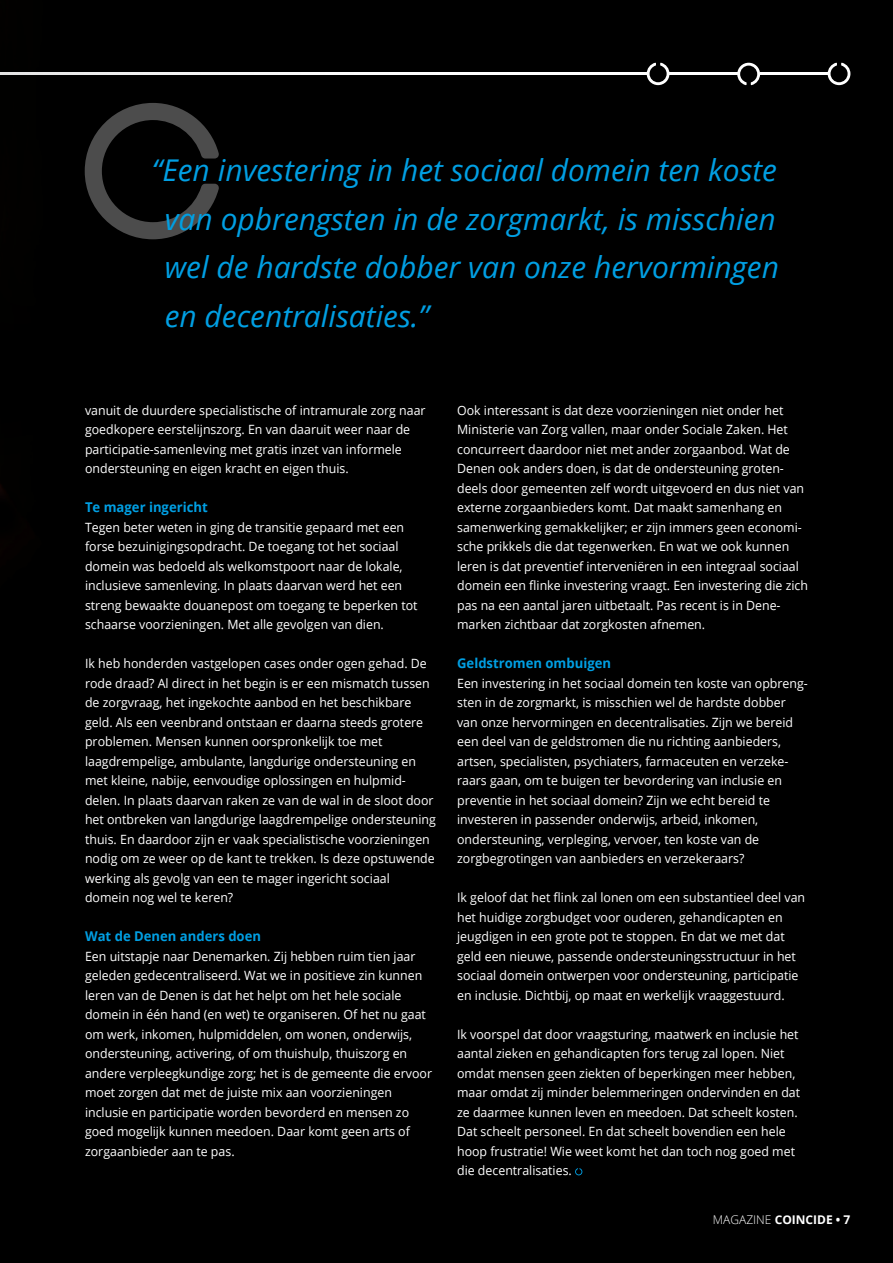
<style>
.page{position:relative;width:893px;height:1263px;background:#000}
.page>*{position:absolute;margin:0;border:0;box-sizing:border-box;transform-origin:0 0}
.t1{font:italic 30px/48.8px "Open Sans";color:#009fe3;text-align:justify}
.t2{font:700 13.5px "Open Sans";color:#009fe3}
.t3{font:12.75px/19.5px "Open Sans";color:#fff}
.t4{font:700 12px "Open Sans";color:#fff}
.s1{font-weight:300}
</style>
<div class="page">
<svg style="left:575px;top:1168px;width:7px;height:7px"></svg>
<svg style="left:647px;top:63px;width:22px;height:22px"></svg>
<hr style="left:667px;top:72px;width:71px;height:3px;background:#fff">
<hr style="left:760px;top:72px;width:69px;height:3px;background:#fff">
<svg style="left:828px;top:63px;width:22px;height:22px"></svg>
<svg style="left:737px;top:63px;width:23px;height:22px"></svg>
<hr style="left:0;top:72px;width:647px;height:3px;background:#fff">
<svg style="left:85px;top:103px;width:134px;height:136px;background:#181818"></svg>
<h1 class="t1" style="left:165px;top:145px;width:616px;text-indent:-13px">“Een investering in het sociaal domein ten koste van opbrengsten in de zorgmarkt, is misschien wel de hardste dobber van onze hervormingen en decentralisaties.”</h1>
<p class="t3" style="left:85px;top:400px;width:342px">vanuit de duurdere specialistische of intramurale zorg naar goedkopere eerstelijnszorg. En van daaruit weer naar de participatie-samenleving met gratis inzet van informele ondersteuning en eigen kracht en eigen thuis.</p>
<p class="t2" style="left:85px;top:498px;width:124px">Te mager ingericht</p>
<p class="t3" style="left:85px;top:517px;width:334px">Tegen beter weten in ging de transitie gepaard met een forse bezuinigingsopdracht. De toegang tot het sociaal domein was bedoeld als welkomstpoort naar de lokale, inclusieve samenleving. In plaats daarvan werd het een streng bewaakte douanepost om toegang te beperken tot schaarse voorzieningen. Met alle gevolgen van dien.</p>
<p class="t3" style="left:85px;top:654px;width:352px">Ik heb honderden vastgelopen cases onder ogen gehad. De rode draad? Al direct in het begin is er een mismatch tussen de zorgvraag, het ingekochte aanbod en het beschikbare geld. Als een veenbrand ontstaan er daarna steeds grotere problemen. Mensen kunnen oorspronkelijk toe met laagdrempelige, ambulante, langdurige ondersteuning en met kleine, nabije, eenvoudige oplossingen en hulpmid&shy;delen. In plaats daarvan raken ze van de wal in de sloot door het ontbreken van langdurige laagdrempelige ondersteuning thuis. En daardoor zijn er vaak specialistische voorzieningen nodig om ze weer op de kant te trekken. Is deze opstuwende werking als gevolg van een te mager ingericht sociaal domein nog wel te keren?</p>
<p class="t2" style="left:85px;top:927px;width:178px">Wat de Denen anders doen</p>
<p class="t3" style="left:85px;top:946px;width:348px">Een uitstapje naar Denemarken. Zij hebben ruim tien jaar geleden gedecentraliseerd. Wat we in positieve zin kunnen leren van de Denen is dat het helpt om het hele sociale domein in één hand (en wet) te organiseren. Of het nu gaat om werk, inkomen, hulpmiddelen, om wonen, onderwijs, ondersteuning, activering, of om thuishulp, thuiszorg en andere verpleegkundige zorg; het is de gemeente die ervoor moet zorgen dat met de juiste mix aan voorzieningen inclusie en participatie worden bevorderd en mensen zo goed mogelijk kunnen meedoen. Daar komt geen arts of zorgaanbieder aan te pas.</p>
<p class="t3" style="left:457px;top:400px;width:352px">Ook interessant is dat deze voorzieningen niet onder het Ministerie van Zorg vallen, maar onder Sociale Zaken. Het concurreert daardoor niet met ander zorgaanbod. Wat de Denen ook anders doen, is dat de ondersteuning groten&shy;deels door gemeenten zelf wordt uitgevoerd en dus niet van externe zorgaanbieders komt. Dat maakt samenhang en samenwerking gemakkelijker; er zijn immers geen economi&shy;sche prikkels die dat tegenwerken. En wat we ook kunnen leren is dat preventief interveniëren in een integraal sociaal domein een flinke investering vraagt. Een investering die zich pas na een aantal jaren uitbetaalt. Pas recent is in Dene&shy;marken zichtbaar dat zorgkosten afnemen.</p>
<p class="t2" style="left:457px;top:654px;width:155px">Geldstromen ombuigen</p>
<p class="t3" style="left:457px;top:673px;width:352px">Een investering in het sociaal domein ten koste van opbreng&shy;sten in de zorgmarkt, is misschien wel de hardste dobber van onze hervormingen en decentralisaties. Zijn we bereid een deel van de geldstromen die nu richting aanbieders, artsen, specialisten, psychiaters, farmaceuten en verzeke&shy;raars gaan, om te buigen ter bevordering van inclusie en preventie in het sociaal domein? Zijn we echt bereid te investeren in passender onderwijs, arbeid, inkomen, ondersteuning, verpleging, vervoer, ten koste van de zorgbegrotingen van aanbieders en verzekeraars?</p>
<p class="t3" style="left:457px;top:888px;width:350px">Ik geloof dat het flink zal lonen om een substantieel deel van het huidige zorgbudget voor ouderen, gehandicapten en jeugdigen in een grote pot te stoppen. En dat we met dat geld een nieuwe, passende ondersteuningsstructuur in het sociaal domein ontwerpen voor ondersteuning, participatie en inclusie. Dichtbij, op maat en werkelijk vraaggestuurd.</p>
<p class="t3" style="left:457px;top:1024px;width:345px">Ik voorspel dat door vraagsturing, maatwerk en inclusie het aantal zieken en gehandicapten fors terug zal lopen. Niet omdat mensen geen ziekten of beperkingen meer hebben, maar omdat zij minder belemmeringen ondervinden en dat ze daarmee kunnen leven en meedoen. Dat scheelt kosten.<br>Dat scheelt personeel. En dat scheelt bovendien een hele hoop frustratie! Wie weet komt het dan toch nog goed met die decentralisaties.</p>
<p class="t4" style="left:713px;top:1211px;width:139px"><span class="s1">MAGAZINE</span> COINCIDE • 7</p>
</div>
